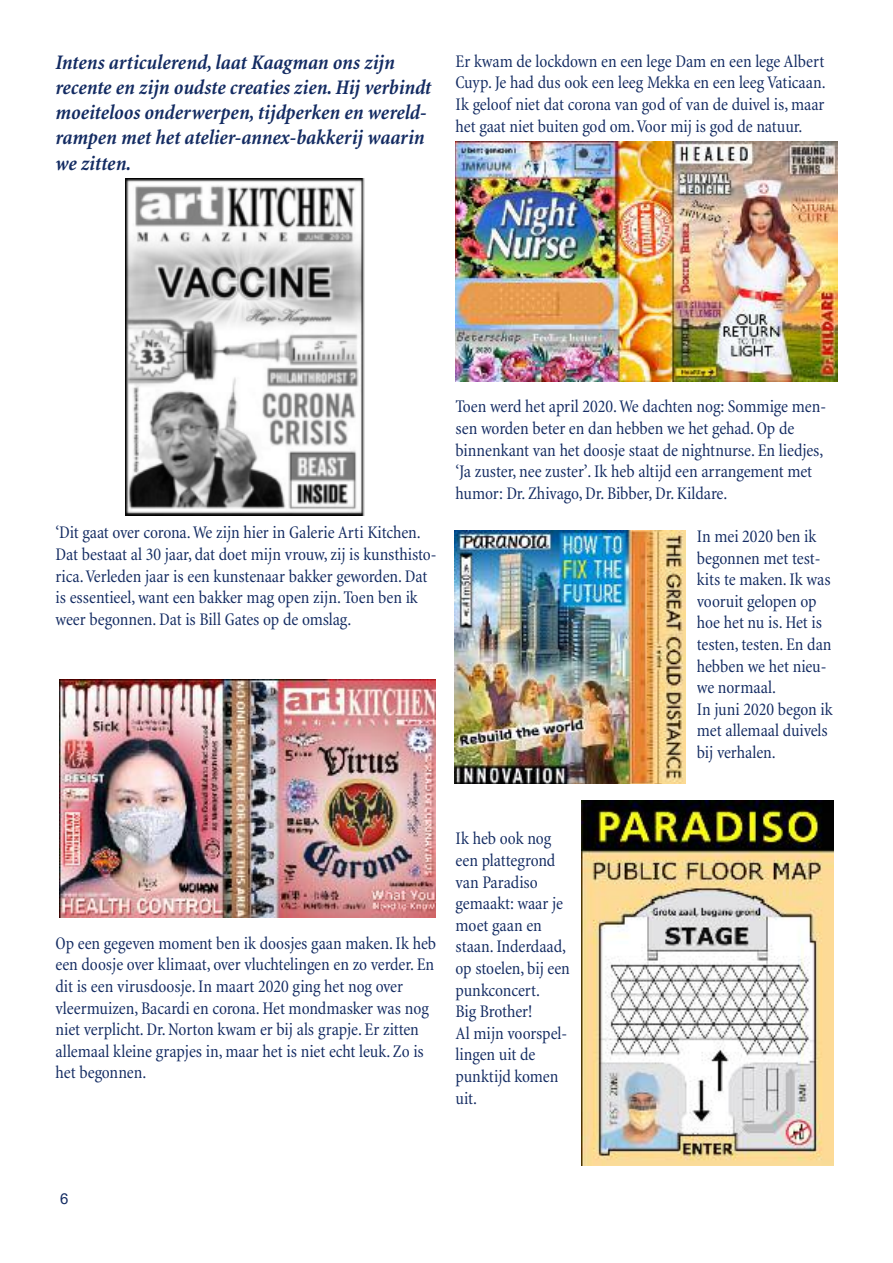
<style>
.page{position:relative;width:893px;height:1263px;background:#fff}
.page>*{position:absolute;margin:0;border:0;box-sizing:border-box;transform-origin:0 0}
.t1{font:italic 700 condensed 21px/25.2px "Minion";color:#132b62}
.t2{font:condensed 18px/21.6px "Minion";letter-spacing:-.005em;color:#132b62}
.t3{font:15px "Arial";color:#132b62}
</style>
<div class="page">
<img style="left:59px;top:680px;width:376px;height:237px">
<img style="left:126px;top:178px;width:239px;height:337px">
<img style="left:455px;top:142px;width:382px;height:239px">
<img style="left:454px;top:531px;width:232px;height:252px">
<img style="left:582px;top:800px;width:251px;height:366px">
<p class="t1" style="left:56px;top:51px;width:377px">Intens articulerend, laat Kaagman ons zijn recente en zijn oudste creaties zien. Hij verbindt moeiteloos onderwerpen, tijdperken en wereld&shy;rampen met het atelier-annex-bakkerij waarin we zitten.</p>
<p class="t2" style="left:456px;top:52px;width:372px;text-align:justify">Er kwam de lockdown en een lege Dam en een lege Albert Cuyp.Je had dus ook een leeg Mekka en een leeg Vaticaan.<br>Ik geloof niet dat corona van god of van de duivel is, maar het gaat niet buiten god om.Voor mij is god de natuur.</p>
<p class="t2" style="left:56px;top:523px;width:383px">‘Dit gaat over corona.We zijn hier in Galerie Arti Kitchen.<br>Dat bestaat al 30 jaar, dat doet mijn vrouw,zij is kunsthisto&shy;rica.Verleden jaar is een kunstenaar bakker geworden.Dat is essentieel,want een bakker mag open zijn. Toen ben ik weer begonnen.Dat is Bill Gates op de omslag.</p>
<p class="t2" style="left:456px;top:397px;width:372px">Toen werd het april 2020.We dachten nog: Sommige men&shy;sen worden beter en dan hebben we het gehad. Op de binnenkant van het doosje staat de nightnurse. En liedjes, ‘Ja zuster, nee zuster’.Ik heb altijd een arrangement met humor: Dr. Zhivago, Dr. Bibber, Dr. Kildare.</p>
<p class="t2" style="left:697px;top:527px;width:137px">In mei 2020 ben ik begonnen met test&shy;kits te maken.Ik was vooruit gelopen op hoe het nu is.Het is testen, testen. En dan hebben we het nieu&shy;we normaal.<br>In juni 2020 begon ik met allemaal duivels bij verhalen.</p>
<p class="t2" style="left:56px;top:934px;width:382px">Op een gegeven moment ben ik doosjes gaan maken.Ik heb een doosje over klimaat, over vluchtelingen en zo verder. En dit is een virusdoosje.In maart 2020 ging het nog over vleermuizen, Bacardi en corona.Het mondmasker was nog niet verplicht.Dr.Norton kwam er bij als grapje. Er zitten allemaal kleine grapjes in, maar het is niet echt leuk. Zo is het begonnen.</p>
<p class="t2" style="left:456px;top:829px;width:116px">Ik heb ook nog een plattegrond van Paradiso gemaakt: waar je moet gaan en staan.Inderdaad, op stoelen, bij een punkconcert.<br>Big Brother!<br>Al mijn voorspel&shy;lingen uit de punktijd komen uit.</p>
<p class="t3" style="left:60px;top:1190px;width:10px">6</p>
</div>
